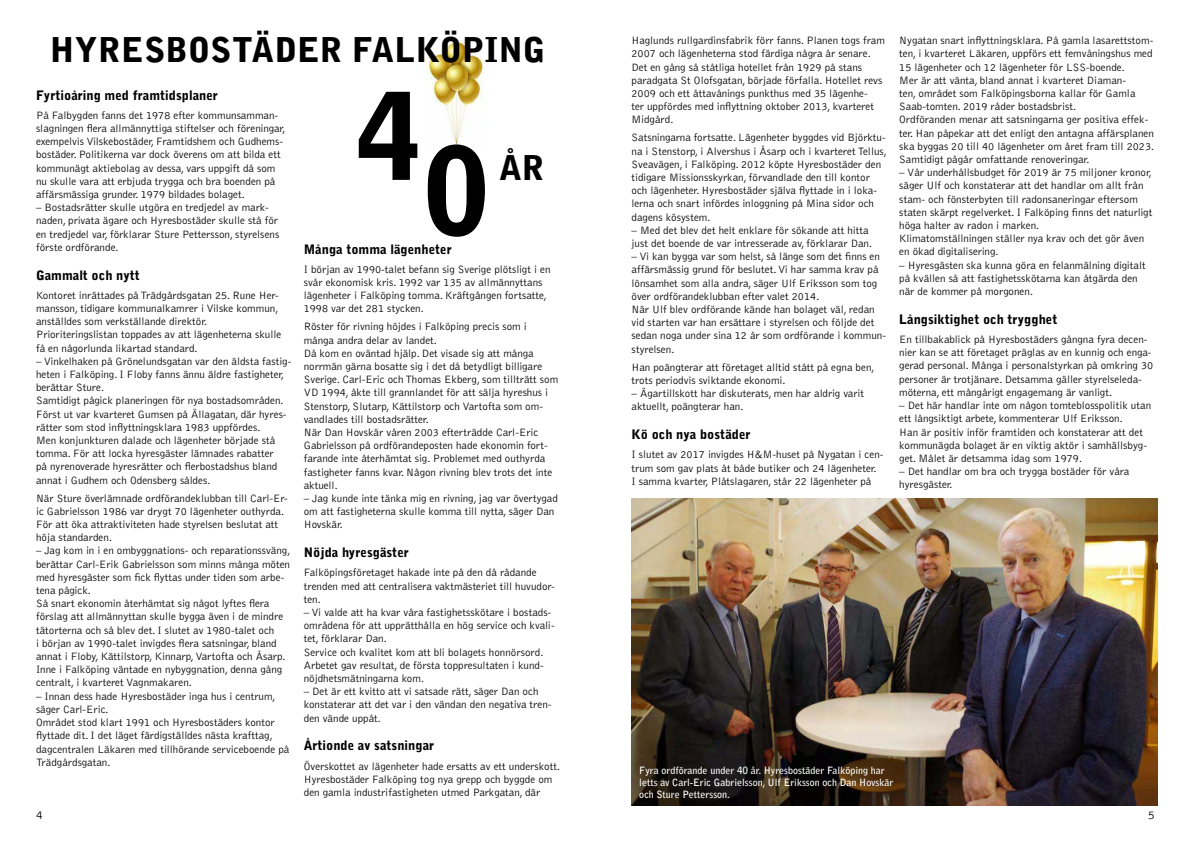
<style>
.page{position:relative;width:1191px;height:842px;background:#fff}
.page>*{position:absolute;margin:0;border:0;box-sizing:border-box;transform-origin:0 0}
.t1{font:900 120px "Bell Gothic";color:#000}
.t2{font:900 34px "Bell Gothic";color:#000}
.t3{font:900 13px "Bell Gothic";color:#000}
.t4{font:300 12px "Bell Gothic";color:#000}
.t5{font:300 11px/13.2px "Bell Gothic";color:#000}
.t6{font:700 10px/12px "Bell Gothic";color:#fff}
</style>
<div class="page">
<img style="left:426px;top:41px;width:58px;height:104px">
<img style="left:631px;top:499px;width:526px;height:307px">
<h2 class="t2" style="left:50px;top:29px;width:497px">HYRESBOSTÄDER FALKÖPING</h2>
<p class="t3" style="left:36px;top:87px;width:183px">Fyrtioåring med framtidsplaner</p>
<p class="t5" style="left:36px;top:109px;width:251px">På Falbygden fanns det 1978 efter kommunsamman&shy;slagningen flera allmännyttiga stiftelser och föreningar, exempelvis Vilskebostäder, Framtidshem och Gudhems&shy;bostäder. Politikerna var dock överens om att bilda ett kommunägt aktiebolag av dessa, vars uppgift då som nu skulle vara att erbjuda trygga och bra boenden på affärsmässiga grunder. 1979 bildades bolaget.</p>
<p class="t5" style="left:36px;top:201px;width:245px">– Bostadsrätter skulle utgöra en tredjedel av mark&shy;naden, privata ägare och Hyresbostäder skulle stå för en tredjedel var, förklarar Sture Pettersson, styrelsens förste ordförande.</p>
<p class="t3" style="left:36px;top:267px;width:105px">Gammalt och nytt</p>
<p class="t5" style="left:36px;top:289px;width:247px">Kontoret inrättades på Trädgårdsgatan 25. Rune Her&shy;mansson, tidigare kommunalkamrer i Vilske kommun, anställdes som verkställande direktör.<br>Prioriteringslistan toppades av att lägenheterna skulle få en någorlunda likartad standard.</p>
<p class="t5" style="left:36px;top:355px;width:257px">– Vinkelhaken på Grönelundsgatan var den äldsta fastig&shy;heten i Falköping. I Floby fanns ännu äldre fastigheter, berättar Sture.<br>Samtidigt pågick planeringen för nya bostadsområden.<br>Först ut var kvarteret Gumsen på Ällagatan, där hyres&shy;rätter som stod inflyttningsklara 1983 uppfördes.<br>Men konjunkturen dalade och lägenheter började stå tomma. För att locka hyresgäster lämnades rabatter<br>på nyrenoverade hyresrätter och flerbostadshus bland annat i Gudhem och Odensberg såldes.</p>
<p class="t5" style="left:36px;top:492px;width:253px">När Sture överlämnade ordförandeklubban till Carl-Er&shy;ic Gabrielsson 1986 var drygt 70 lägenheter outhyrda.<br>För att öka attraktiviteten hade styrelsen beslutat att höja standarden.</p>
<p class="t5" style="left:36px;top:544px;width:256px">– Jag kom in i en ombyggnations- och reparationssväng, berättar Carl-Erik Gabrielsson som minns många möten med hyresgäster som fick flyttas under tiden som arbe&shy;tena pågick.<br>Så snart ekonomin återhämtat sig något lyftes flera förslag att allmännyttan skulle bygga även i de mindre tätorterna och så blev det. I slutet av 1980-talet och<br>i början av 1990-talet invigdes flera satsningar, bland annat i Floby, Kättilstorp, Kinnarp, Vartofta och Åsarp.<br>Inne i Falköping väntade en nybyggnation, denna gång centralt, i kvarteret Vagnmakaren.</p>
<p class="t5" style="left:36px;top:690px;width:255px">– Innan dess hade Hyresbostäder inga hus i centrum, säger Carl-Eric.<br>Området stod klart 1991 och Hyresbostäders kontor flyttade dit. I det läget färdigställdes nästa krafttag, dagcentralen Läkaren med tillhörande serviceboende på Trädgårdsgatan.</p>
<h1 class="t1" style="left:356px;top:67px;width:68px">4</h1>
<h1 class="t1" style="left:423px;top:121px;width:68px">0</h1>
<h2 class="t2" style="left:499px;top:148px;width:47px">ÅR</h2>
<p class="t3" style="left:304px;top:241px;width:150px">Många tomma lägenheter</p>
<p class="t5" style="left:304px;top:263px;width:248px">I början av 1990-talet befann sig Sverige plötsligt i en svår ekonomisk kris. 1992 var 135 av allmännyttans lägenheter i Falköping tomma. Kräftgången fortsatte, 1998 var det 281 stycken.</p>
<p class="t5" style="left:304px;top:320px;width:256px">Röster för rivning höjdes i Falköping precis som i många andra delar av landet.<br>Då kom en oväntad hjälp. Det visade sig att många norrmän gärna bosatte sig i det då betydligt billigare Sverige. Carl-Eric och Thomas Ekberg, som tillträtt som VD 1994, åkte till grannlandet för att sälja hyreshus i Stenstorp, Slutarp, Kättilstorp och Vartofta som om&shy;vandlades till bostadsrätter.<br>När Dan Hovskär våren 2003 efterträdde Carl-Eric Gabrielsson på ordförandeposten hade ekonomin fort&shy;farande inte återhämtat sig. Problemet med outhyrda fastigheter fanns kvar. Någon rivning blev trots det inte aktuell.</p>
<p class="t5" style="left:304px;top:492px;width:256px">– Jag kunde inte tänka mig en rivning, jag var övertygad om att fastigheterna skulle komma till nytta, säger Dan<br>Hovskär.</p>
<p class="t3" style="left:304px;top:545px;width:107px">Nöjda hyresgäster</p>
<p class="t5" style="left:304px;top:566px;width:253px">Falköpingsföretaget hakade inte på den då rådande trenden med att centralisera vaktmästeriet till huvudor&shy;ten.</p>
<p class="t5" style="left:304px;top:606px;width:252px">– Vi valde att ha kvar våra fastighetsskötare i bostads&shy;områdena för att upprätthålla en hög service och kvali&shy;tet, förklarar Dan.<br>Service och kvalitet kom att bli bolagets honnörsord.<br>Arbetet gav resultat, de första toppresultaten i kund&shy;nöjdhetsmätningarna kom.</p>
<p class="t5" style="left:304px;top:685px;width:249px">– Det är ett kvitto att vi satsade rätt, säger Dan och konstaterar att det var i den vändan den negativa tren&shy;den vände uppåt.</p>
<p class="t3" style="left:304px;top:738px;width:132px">Årtionde av satsningar</p>
<p class="t5" style="left:304px;top:760px;width:258px">Överskottet av lägenheter hade ersatts av ett underskott.<br>Hyresbostäder Falköping tog nya grepp och byggde om den gamla industrifastigheten utmed Parkgatan, där</p>
<p class="t5" style="left:631px;top:34px;width:255px">Haglunds rullgardinsfabrik förr fanns. Planen togs fram 2007 och lägenheterna stod färdiga några år senare.<br>Det en gång så ståtliga hotellet från 1929 på stans paradgata St Olofsgatan, började förfalla. Hotellet revs 2009 och ett åttavånings punkthus med 35 lägenhe-<br>ter uppfördes med inflyttning oktober 2013, kvarteret Midgård.</p>
<p class="t5" style="left:631px;top:131px;width:257px">Satsningarna fortsatte. Lägenheter byggdes vid Björktu&shy;na i Stenstorp, i Alvershus i Åsarp och i kvarteret Tellus, Sveavägen, i Falköping. 2012 köpte Hyresbostäder den tidigare Missionsskyrkan, förvandlade den till kontor och lägenheter. Hyresbostäder själva flyttade in i loka&shy;lerna och snart infördes inloggning på Mina sidor och dagens kösystem.</p>
<p class="t5" style="left:631px;top:224px;width:242px">– Med det blev det helt enklare för sökande att hitta just det boende de var intresserade av, förklarar Dan.</p>
<p class="t5" style="left:631px;top:250px;width:256px">– Vi kan bygga var som helst, så länge som det finns en affärsmässig grund för beslutet. Vi har samma krav på lönsamhet som alla andra, säger Ulf Eriksson som tog över ordförandeklubban efter valet 2014.<br>När Ulf blev ordförande kände han bolaget väl, redan vid starten var han ersättare i styrelsen och följde det sedan noga under sina 12 år som ordförande i kommun&shy;styrelsen.</p>
<p class="t5" style="left:631px;top:361px;width:244px">Han poängterar att företaget alltid stått på egna ben, trots periodvis sviktande ekonomi.</p>
<p class="t5" style="left:631px;top:387px;width:234px">– Ägartillskott har diskuterats, men har aldrig varit aktuellt, poängterar han.</p>
<p class="t3" style="left:631px;top:427px;width:121px">Kö och nya bostäder</p>
<p class="t5" style="left:631px;top:448px;width:253px">I slutet av 2017 invigdes H&amp;M-huset på Nygatan i cen&shy;trum som gav plats åt både butiker och 24 lägenheter.<br>I samma kvarter, Plåtslagaren, står 22 lägenheter på</p>
<p class="t5" style="left:899px;top:34px;width:256px">Nygatan snart inflyttningsklara. På gamla lasarettstom&shy;ten, i kvarteret Läkaren, uppförs ett femvåningshus med 15 lägenheter och 12 lägenheter för LSS-boende.<br>Mer är att vänta, bland annat i kvarteret Diaman-<br>ten, området som Falköpingsborna kallar för Gamla Saab-tomten. 2019 råder bostadsbrist.<br>Ordföranden menar att satsningarna ger positiva effek&shy;ter. Han påpekar att det enligt den antagna affärsplanen ska byggas 20 till 40 lägenheter om året fram till 2023.<br>Samtidigt pågår omfattande renoveringar.</p>
<p class="t5" style="left:899px;top:166px;width:255px">– Vår underhållsbudget för 2019 är 75 miljoner kronor, säger Ulf och konstaterar att det handlar om allt från stam- och fönsterbyten till radonsaneringar eftersom staten skärpt regelverket. I Falköping finns det naturligt höga halter av radon i marken.<br>Klimatomställningen ställer nya krav och det gör även en ökad digitalisering.</p>
<p class="t5" style="left:899px;top:259px;width:248px">– Hyresgästen ska kunna göra en felanmälning digitalt på kvällen så att fastighetsskötarna kan åtgärda den när de kommer på morgonen.</p>
<p class="t3" style="left:899px;top:312px;width:160px">Långsiktighet och trygghet</p>
<p class="t5" style="left:899px;top:333px;width:256px">En tillbakablick på Hyresbostäders gångna fyra decen&shy;nier kan se att företaget präglas av en kunnig och enga&shy;gerad personal. Många i personalstyrkan på omkring 30 personer är trotjänare. Detsamma gäller styrelseleda&shy;möterna, ett mångårigt engagemang är vanligt.</p>
<p class="t5" style="left:899px;top:399px;width:253px">– Det här handlar inte om någon tomteblosspolitik utan ett långsiktigt arbete, kommenterar Ulf Eriksson.<br>Han är positiv inför framtiden och konstaterar att det kommunägda bolaget är en viktig aktör i samhällsbyg&shy;get. Målet är detsamma idag som 1979.</p>
<p class="t5" style="left:899px;top:465px;width:232px">– Det handlar om bra och trygga bostäder för våra hyresgäster.</p>
<p class="t6" style="left:639px;top:764px;width:255px">Fyra ordförande under 40 år. Hyresbostäder Falköping har letts av Carl-Eric Gabrielsson, Ulf Eriksson och Dan Hovskär och Sture Pettersson.</p>
<p class="t4" style="left:36px;top:808px;width:8px">4</p>
<p class="t4" style="left:1148px;top:808px;width:8px">5</p>
</div>
